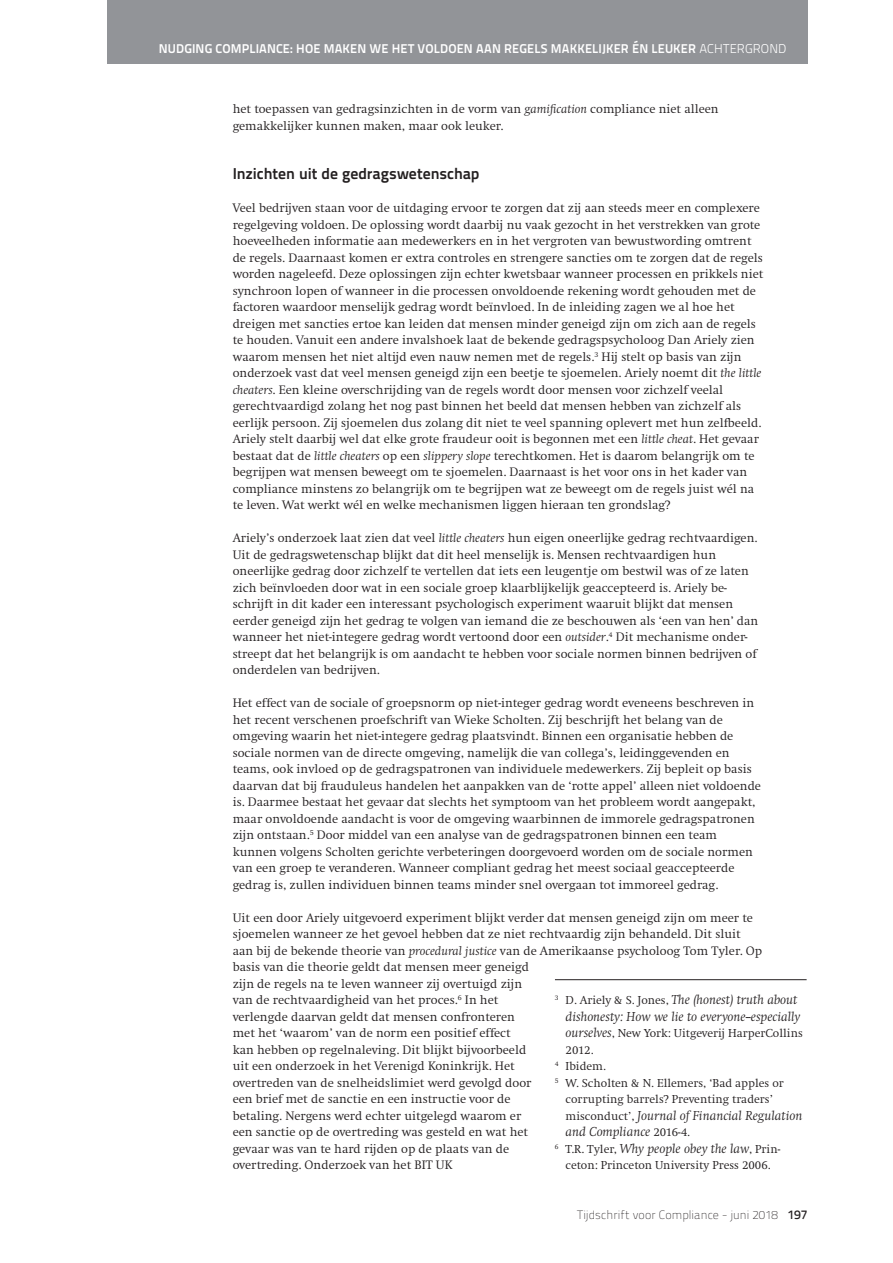
<style>
.page{position:relative;width:893px;height:1263px;background:#fff}
.page>*{position:absolute;margin:0;border:0;box-sizing:border-box;transform-origin:0 0}
.t1{font:700 15.75px "Titillium Text 22 L";color:#231f20}
.t2{font:italic 300 13.5px/16.5px "Swift";color:#231f20;text-align:right}
.t3{font:300 12.75px/16.5px "Swift";color:#231f20}
.t4{font:700 12.75px "Titillium Text 22 L";letter-spacing:.01em;color:#fff}
.t5{font:300 12px "Swift";color:#231f20}
.t6{font:100 12px "Titillium Text 22 L";letter-spacing:.005em;color:#231f20}
.s1{font-weight:300}
.s2{font-style:italic}
.s3{font-style:normal;font-size:12px}
.s4{font-style:italic;font-size:13.5px}
.s5{font-weight:500;font-size:12.75px}
</style>
<div class="page">
<div style="left:108px;top:0;width:700px;height:64px;background:#929498"></div>
<hr style="left:555px;top:979px;width:251px;height:1px;background:#231f20">
<p class="t4" style="left:159px;top:44px;width:629px">NUDGING COMPLIANCE: HOE MAKEN WE HET VOLDOEN AAN REGELS MAKKELIJKER ÉN LEUKER <span class="s1">ACHTERGROND</span></p>
<p class="t3" style="left:233px;top:102px;width:488px">het toepassen van gedragsinzichten in de vorm van <span class="s2">gamification</span> compliance niet alleen gemakkelijker kunnen maken, maar ook leuker.</p>
<p class="t1" style="left:233px;top:168px;width:248px">Inzichten uit de gedragswetenschap</p>
<p class="t3" style="left:233px;top:201px;width:532px">Veel bedrijven staan voor de uitdaging ervoor te zorgen dat zij aan steeds meer en complexere regelgeving voldoen. De oplossing wordt daarbij nu vaak gezocht in het verstrekken van grote hoeveelheden informatie aan medewerkers en in het vergroten van bewustwording omtrent de regels. Daarnaast komen er extra controles en strengere sancties om te zorgen dat de regels worden nageleefd. Deze oplossingen zijn echter kwetsbaar wanneer processen en prikkels niet synchroon lopen of wanneer in die processen onvoldoende rekening wordt gehouden met de factoren waardoor menselijk gedrag wordt beïnvloed. In de inleiding zagen we al hoe het dreigen met sancties ertoe kan leiden dat mensen minder geneigd zijn om zich aan de regels te houden. Vanuit een andere invalshoek laat de bekende gedragspsycholoog Dan Ariely zien waarom mensen het niet altijd even nauw nemen met de regels.<sup>3</sup> Hij stelt op basis van zijn onderzoek vast dat veel mensen geneigd zijn een beetje te sjoemelen. Ariely noemt dit <span class="s2">the little cheaters</span>. Een kleine overschrijding van de regels wordt door mensen voor zichzelf veelal gerechtvaardigd zolang het nog past binnen het beeld dat mensen hebben van zichzelf als eerlijk persoon. Zij sjoemelen dus zolang dit niet te veel spanning oplevert met hun zelfbeeld.<br>Ariely stelt daarbij wel dat elke grote fraudeur ooit is begonnen met een <span class="s2">little cheat</span>. Het gevaar bestaat dat de <span class="s2">little cheaters</span> op een <span class="s2">slippery slope</span> terechtkomen. Het is daarom belangrijk om te begrijpen wat mensen beweegt om te sjoemelen. Daarnaast is het voor ons in het kader van compliance minstens zo belangrijk om te begrijpen wat ze beweegt om de regels juist wél na te leven. Wat werkt wél en welke mechanismen liggen hieraan ten grondslag?</p>
<p class="t3" style="left:233px;top:531px;width:527px">Ariely’s onderzoek laat zien dat veel <span class="s2">little cheaters</span> hun eigen oneerlijke gedrag rechtvaardigen.<br>Uit de gedragswetenschap blijkt dat dit heel menselijk is. Mensen rechtvaardigen hun oneerlijke gedrag door zichzelf te vertellen dat iets een leugentje om bestwil was of ze laten zich beïnvloeden door wat in een sociale groep klaarblijkelijk geaccepteerd is. Ariely be&shy;schrijft in dit kader een interessant psychologisch experiment waaruit blijkt dat mensen eerder geneigd zijn het gedrag te volgen van iemand die ze beschouwen als ‘een van hen’ dan wanneer het niet-integere gedrag wordt vertoond door een <span class="s2">outsider</span>.<sup>4</sup> Dit mechanisme onder&shy;streept dat het belangrijk is om aandacht te hebben voor sociale normen binnen bedrijven of onderdelen van bedrijven.</p>
<p class="t3" style="left:233px;top:696px;width:530px">Het effect van de sociale of groepsnorm op niet-integer gedrag wordt eveneens beschreven in het recent verschenen proefschrift van Wieke Scholten. Zij beschrijft het belang van de omgeving waarin het niet-integere gedrag plaatsvindt. Binnen een organisatie hebben de sociale normen van de directe omgeving, namelijk die van collega’s, leidinggevenden en teams, ook invloed op de gedragspatronen van individuele medewerkers. Zij bepleit op basis daarvan dat bij frauduleus handelen het aanpakken van de ‘rotte appel’ alleen niet voldoende is. Daarmee bestaat het gevaar dat slechts het symptoom van het probleem wordt aangepakt, maar onvoldoende aandacht is voor de omgeving waarbinnen de immorele gedragspatronen zijn ontstaan.<sup>5</sup> Door middel van een analyse van de gedragspatronen binnen een team kunnen volgens Scholten gerichte verbeteringen doorgevoerd worden om de sociale normen van een groep te veranderen. Wanneer compliant gedrag het meest sociaal geaccepteerde gedrag is, zullen individuen binnen teams minder snel overgaan tot immoreel gedrag.</p>
<p class="t3" style="left:233px;top:910px;width:531px">Uit een door Ariely uitgevoerd experiment blijkt verder dat mensen geneigd zijn om meer te sjoemelen wanneer ze het gevoel hebben dat ze niet rechtvaardig zijn behandeld. Dit sluit aan bij de bekende theorie van <span class="s2">procedural justice</span> van de Amerikaanse psycholoog Tom Tyler. Op basis van die theorie geldt dat mensen meer geneigd<br>zijn de regels na te leven wanneer zij overtuigd zijn<br>van de rechtvaardigheid van het proces.<sup>6</sup> In het<br>verlengde daarvan geldt dat mensen confronteren<br>met het ‘waarom’ van de norm een positief effect<br>kan hebben op regelnaleving. Dit blijkt bijvoorbeeld<br>uit een onderzoek in het Verenigd Koninkrijk. Het<br>overtreden van de snelheidslimiet werd gevolgd door<br>een brief met de sanctie en een instructie voor de<br>betaling. Nergens werd echter uitgelegd waarom er<br>een sanctie op de overtreding was gesteld en wat het<br>gevaar was van te hard rijden op de plaats van de<br>overtreding. Onderzoek van het BIT UK</p>
<p class="t2" style="left:555px;top:993px;width:247px"><sup>3</sup> <span class="s3">D. Ariely &amp; S. Jones,</span> The (honest) truth about dishonesty: How we lie to everyone--especially</p>
<p class="t5" style="left:565px;top:1029px;width:239px"><span class="s4">ourselves</span>, New York: Uitgeverij HarperCollins</p>
<p class="t5" style="left:565px;top:1045px;width:29px">2012.</p>
<p class="t5" style="left:555px;top:1062px;width:52px"><sup>4</sup> Ibidem.</p>
<p class="t5" style="left:555px;top:1078px;width:230px"><sup>5</sup> W. Scholten &amp; N. Ellemers, ‘Bad apples or</p>
<p class="t5" style="left:565px;top:1094px;width:209px">corrupting barrels? Preventing traders’</p>
<p class="t2" style="left:565px;top:1108px;width:238px"><span class="s3">misconduct’,</span> Journal of Financial Regulation</p>
<p class="t2" style="left:565px;top:1125px;width:126px">and Compliance <span class="s3">2016-4.</span></p>
<p class="t2" style="left:555px;top:1141px;width:227px"><sup>6</sup> <span class="s3">T.R. Tyler,</span> Why people obey the law<span class="s3">, Prin-</span></p>
<p class="t5" style="left:565px;top:1160px;width:207px">ceton: Princeton University Press 2006.</p>
<p class="t6" style="left:577px;top:1207px;width:232px">Tijdschrift voor Compliance - juni 2018 <span class="s5">197</span></p>
</div>
